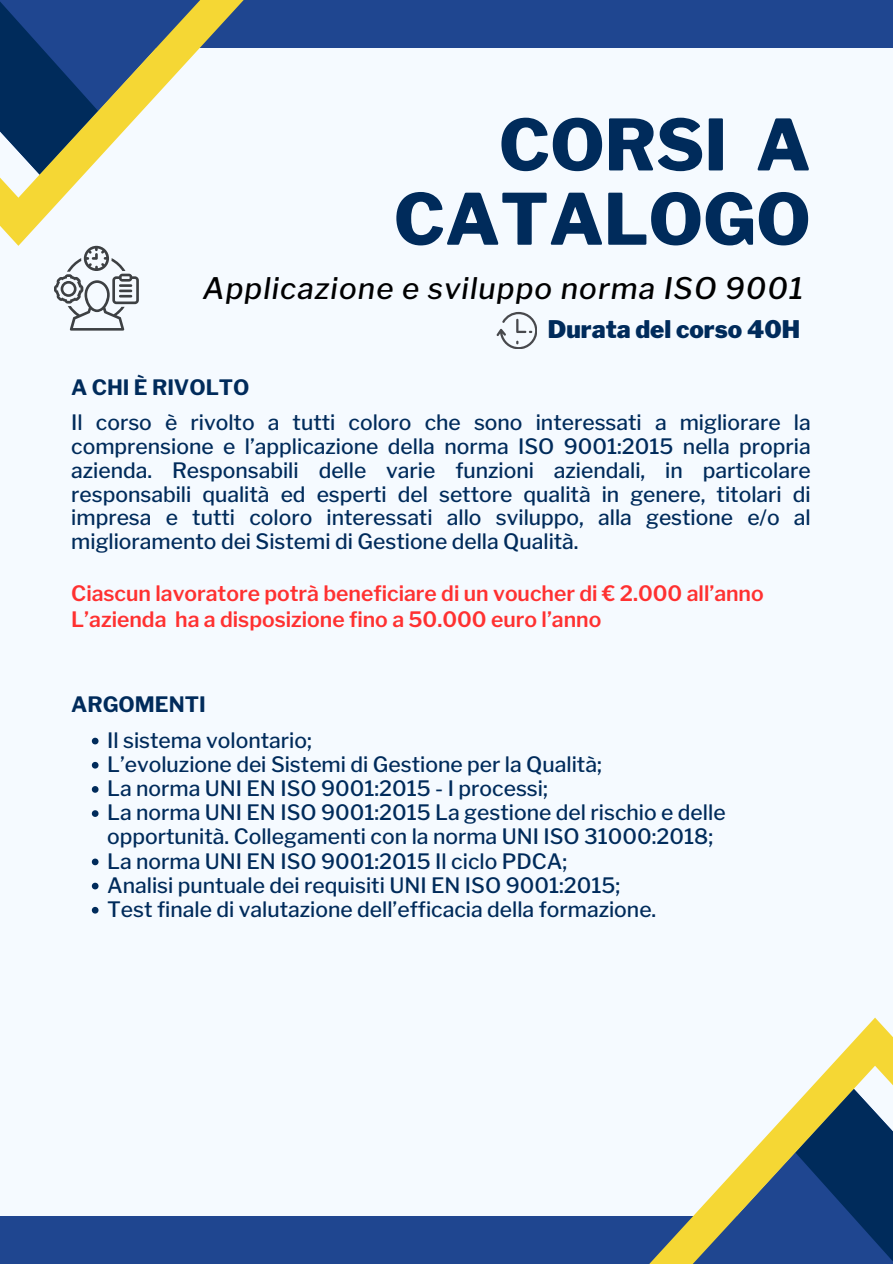
<style>
.page{position:relative;width:893px;height:1264px;background:#fff}
.page>*{position:absolute;margin:0;border:0;box-sizing:border-box;transform-origin:0 0}
.t1{font:800 70.2px/74.2px "Libre Franklin";color:#002b5b;text-align:right}
.t2{font:italic 500 29.55px "Libre Franklin";letter-spacing:.04em;color:#000}
.t3{font:900 24px "Libre Franklin";color:#002b5b}
.t4{font:500 21.15px/23.9px "Libre Franklin";color:#002b5b;text-align:justify}
.t5{font:600 21.15px "Libre Franklin";color:#ff3131}
.t6{font:700 21.15px "Libre Franklin";color:#002b5b}
</style>
<div class="page">
<div style="left:0;top:0;width:892px;height:1263px;background:#f5faff"></div>
<div style="left:0;top:0;width:892px;height:47px;background:#1f4690"></div>
<div style="left:0;top:1216px;width:892px;height:47px;background:#1f4690"></div>
<svg style="left:0;top:0;width:276px;height:246px"></svg>
<svg style="left:650px;top:1017px;width:242px;height:246px"></svg>
<svg style="left:496px;top:312px;width:41px;height:37px"></svg>
<svg style="left:54px;top:246px;width:84px;height:84px"></svg>
<svg style="left:92px;top:737px;width:6px;height:7px"></svg>
<svg style="left:92px;top:762px;width:6px;height:6px"></svg>
<svg style="left:92px;top:786px;width:6px;height:6px"></svg>
<svg style="left:92px;top:810px;width:6px;height:7px"></svg>
<svg style="left:92px;top:858px;width:6px;height:7px"></svg>
<svg style="left:92px;top:882px;width:6px;height:7px"></svg>
<svg style="left:92px;top:906px;width:6px;height:7px"></svg>
<p class="t1" style="left:394px;top:108px;width:418px">CORSI A<br>CATALOGO</p>
<p class="t2" style="left:203px;top:271px;width:602px">Applicazione e sviluppo norma ISO 9001</p>
<p class="t3" style="left:548px;top:315px;width:254px">Durata del corso 40H</p>
<p class="t6" style="left:71px;top:374px;width:180px">A CHI È RIVOLTO</p>
<p class="t4" style="left:71px;top:410px;width:741px">Il corso è rivolto a tutti coloro che sono interessati a migliorare la comprensione e l’applicazione della norma ISO 9001:2015 nella propria azienda. Responsabili delle varie funzioni aziendali, in particolare responsabili qualità ed esperti del settore qualità in genere, titolari di impresa e tutti coloro interessati allo sviluppo, alla gestione e/o al miglioramento dei Sistemi di Gestione della Qualità.</p>
<p class="t5" style="left:71px;top:580px;width:694px">Ciascun lavoratore potrà beneficiare di un voucher di € 2.000 all’anno</p>
<p class="t5" style="left:71px;top:606px;width:531px">L’azienda ha a disposizione fino a 50.000 euro l’anno</p>
<p class="t6" style="left:71px;top:691px;width:136px">ARGOMENTI</p>
<p class="t4" style="left:107px;top:728px;width:206px">Il sistema volontario;</p>
<p class="t4" style="left:107px;top:752px;width:496px">L’evoluzione dei Sistemi di Gestione per la Qualità;</p>
<p class="t4" style="left:107px;top:776px;width:442px">La norma UNI EN ISO 9001:2015 - I processi;</p>
<p class="t4" style="left:107px;top:800px;width:620px">La norma UNI EN ISO 9001:2015 La gestione del rischio e delle opportunità. Collegamenti con la norma UNI ISO 31000:2018;</p>
<p class="t4" style="left:107px;top:849px;width:462px">La norma UNI EN ISO 9001:2015 Il ciclo PDCA;</p>
<p class="t4" style="left:107px;top:873px;width:514px">Analisi puntuale dei requisiti UNI EN ISO 9001:2015;</p>
<p class="t4" style="left:107px;top:897px;width:550px">Test finale di valutazione dell’efficacia della formazione.</p>
</div>
